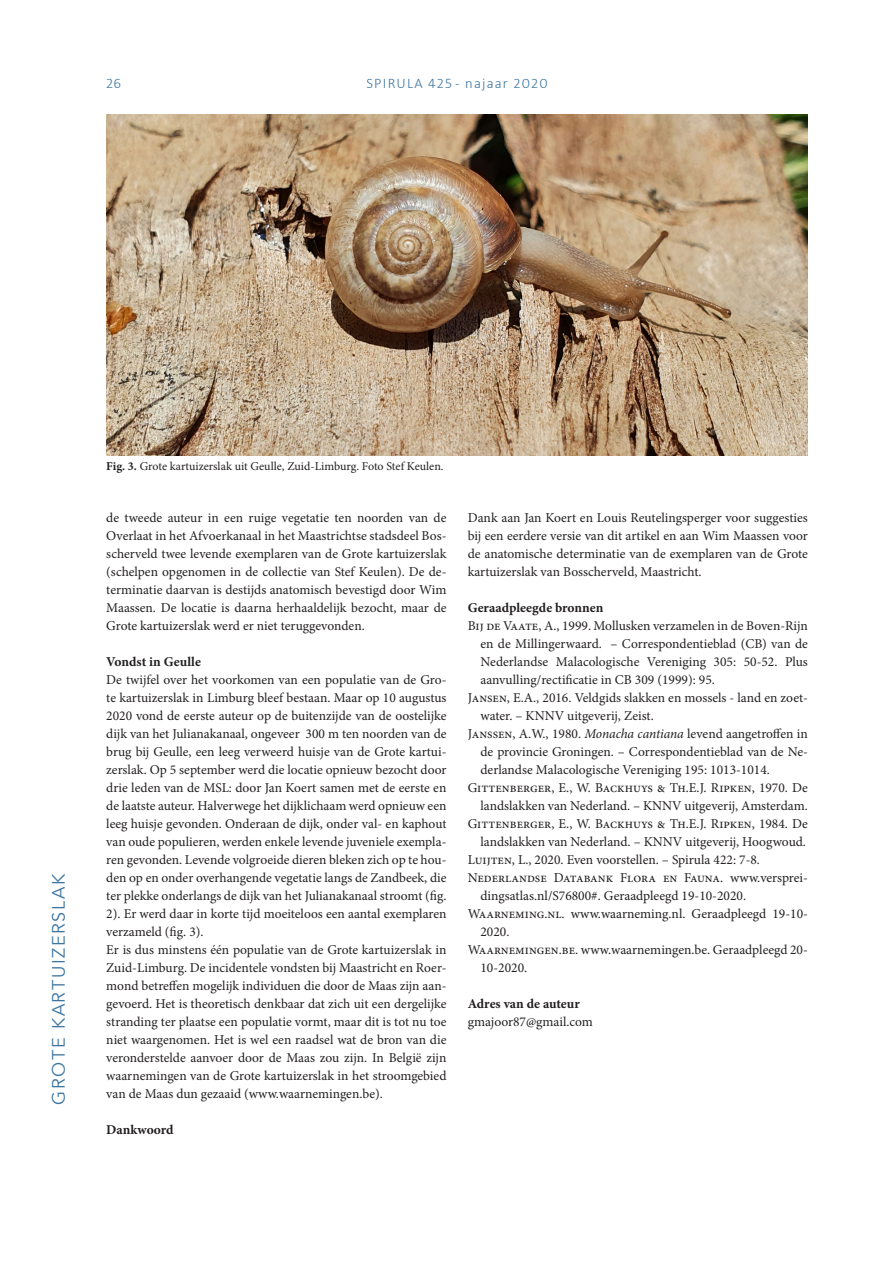
<style>
.page{position:relative;width:893px;height:1263px;background:#fff}
.page>*{position:absolute;margin:0;border:0;box-sizing:border-box;transform-origin:0 0}
.t1{font:18px "Avenir";letter-spacing:.09em;color:#3d76a1}
.t2{font:300 14.7px "Calibri";letter-spacing:.08em;color:#3d76a1}
.Normal_wrd_48{font:13.5px/18px "Minion Pro";color:#231f20;text-align:justify}
.Normal_wrd_48-2{font:700 13.5px "Minion Pro";color:#231f20}
.Normal_wrd_48-3{font:12px "Minion Pro";letter-spacing:-.01em;color:#231f20}
.s1{font-weight:700}
.s2{font-style:italic}
</style>
<div class="page">
<img style="left:106px;top:115px;width:702px;height:340px">
<p class="t2" style="left:106px;top:74px;width:16px">26</p>
<p class="t2" style="left:366px;top:74px;width:183px">SPIRULA 425 - najaar 2020</p>
<p class="t1" style="left:48px;top:1105px;width:232px;rotate:-90deg">GROTE KARTUIZERSLAK</p>
<p class="Normal_wrd_48-3" style="left:106px;top:458px;width:339px"><span class="s1">Fig. 3.</span> Grote kartuizerslak uit Geulle, Zuid-Limburg. Foto Stef Keulen.</p>
<p class="Normal_wrd_48" style="left:106px;top:509px;width:342px">de tweede auteur in een ruige vegetatie ten noorden van de Overlaat in het Afvoerkanaal in het Maastrichtse stadsdeel Bos&shy;scherveld twee levende exemplaren van de Grote kartuizerslak (schelpen opgenomen in de collectie van Stef Keulen). De de&shy;terminatie daarvan is destijds anatomisch bevestigd door Wim Maassen. De locatie is daarna herhaaldelijk bezocht, maar de Grote kartuizerslak werd er niet teruggevonden.</p>
<p class="Normal_wrd_48-2" style="left:106px;top:652px;width:96px">Vondst in Geulle</p>
<p class="Normal_wrd_48" style="left:106px;top:671px;width:342px">De twijfel over het voorkomen van een populatie van de Gro&shy;te kartuizerslak in Limburg bleef bestaan. Maar op 10 augustus 2020 vond de eerste auteur op de buitenzijde van de oostelijke dijk van het Julianakanaal, ongeveer 300 m ten noorden van de brug bij Geulle, een leeg verweerd huisje van de Grote kartui&shy;zerslak. Op 5 september werd die locatie opnieuw bezocht door drie leden van de MSL: door Jan Koert samen met de eerste en de laatste auteur. Halverwege het dijklichaam werd opnieuw een leeg huisje gevonden. Onderaan de dijk, onder val- en kaphout van oude populieren, werden enkele levende juveniele exempla&shy;ren gevonden. Levende volgroeide dieren bleken zich op te hou&shy;den op en onder overhangende vegetatie langs de Zandbeek, die ter plekke onderlangs de dijk van het Julianakanaal stroomt (fig.<br>2). Er werd daar in korte tijd moeiteloos een aantal exemplaren verzameld (fig. 3).</p>
<p class="Normal_wrd_48" style="left:106px;top:941px;width:342px">Er is dus minstens één populatie van de Grote kartuizerslak in Zuid-Limburg. De incidentele vondsten bij Maastricht en Roer&shy;mond betreffen mogelijk individuen die door de Maas zijn aan&shy;gevoerd. Het is theoretisch denkbaar dat zich uit een dergelijke stranding ter plaatse een populatie vormt, maar dit is tot nu toe niet waargenomen. Het is wel een raadsel wat de bron van die veronderstelde aanvoer door de Maas zou zijn. In België zijn waarnemingen van de Grote kartuizerslak in het stroomgebied van de Maas dun gezaaid (www.waarnemingen.be).</p>
<p class="Normal_wrd_48-2" style="left:106px;top:1120px;width:69px">Dankwoord</p>
<p class="Normal_wrd_48" style="left:468px;top:509px;width:342px">Dank aan Jan Koert en Louis Reutelingsperger voor suggesties bij een eerdere versie van dit artikel en aan Wim Maassen voor de anatomische determinatie van de exemplaren van de Grote kartuizerslak van Bosscherveld, Maastricht.</p>
<p class="Normal_wrd_48-2" style="left:468px;top:598px;width:137px">Geraadpleegde bronnen</p>
<p class="Normal_wrd_48" style="left:480px;top:617px;width:329px;text-indent:-13px">Bij de Vaate, A., 1999. Mollusken verzamelen in de Boven-Rijn en de Millingerwaard. – Correspondentieblad (CB) van de Nederlandse Malacologische Vereniging 305: 50-52. Plus aanvulling/rectificatie in CB 309 (1999): 95.</p>
<p class="Normal_wrd_48" style="left:480px;top:689px;width:329px;text-indent:-13px">Jansen, E.A., 2016. Veldgids slakken en mossels - land en zoet&shy;water. – KNNV uitgeverij, Zeist.</p>
<p class="Normal_wrd_48" style="left:480px;top:725px;width:329px;text-indent:-13px">Janssen, A.W., 1980. <span class="s2">Monacha cantiana</span> levend aangetroffen in de provincie Groningen. – Correspondentieblad van de Ne&shy;derlandse Malacologische Vereniging 195: 1013-1014.</p>
<p class="Normal_wrd_48" style="left:468px;top:779px;width:342px;text-align:right">Gittenberger, E., W. Backhuys &amp; Th.E.J. Ripken, 1970. De landslakken van Nederland. – KNNV uitgeverij, Amsterdam.</p>
<p class="Normal_wrd_48" style="left:468px;top:815px;width:342px;text-align:right">Gittenberger, E., W. Backhuys &amp; Th.E.J. Ripken, 1984. De landslakken van Nederland. – KNNV uitgeverij, Hoogwoud.</p>
<p class="Normal_wrd_48" style="left:468px;top:851px;width:294px">Luijten, L., 2020. Even voorstellen. – Spirula 422: 7-8.</p>
<p class="Normal_wrd_48" style="left:480px;top:869px;width:329px;text-indent:-13px">Nederlandse Databank Flora en Fauna. www.versprei&shy;dingsatlas.nl/S76800#. Geraadpleegd 19-10-2020.</p>
<p class="Normal_wrd_48" style="left:480px;top:905px;width:329px;text-indent:-13px">Waarneming.nl. www.waarneming.nl. Geraadpleegd 19-10-<br>2020.</p>
<p class="Normal_wrd_48" style="left:480px;top:941px;width:329px;text-indent:-13px">Waarnemingen.be. www.waarnemingen.be. Geraadpleegd 20-<br>10-2020.</p>
<p class="Normal_wrd_48-2" style="left:468px;top:994px;width:114px">Adres van de auteur</p>
<p class="Normal_wrd_48" style="left:468px;top:1013px;width:127px">gmajoor87@gmail.com</p>
</div>
